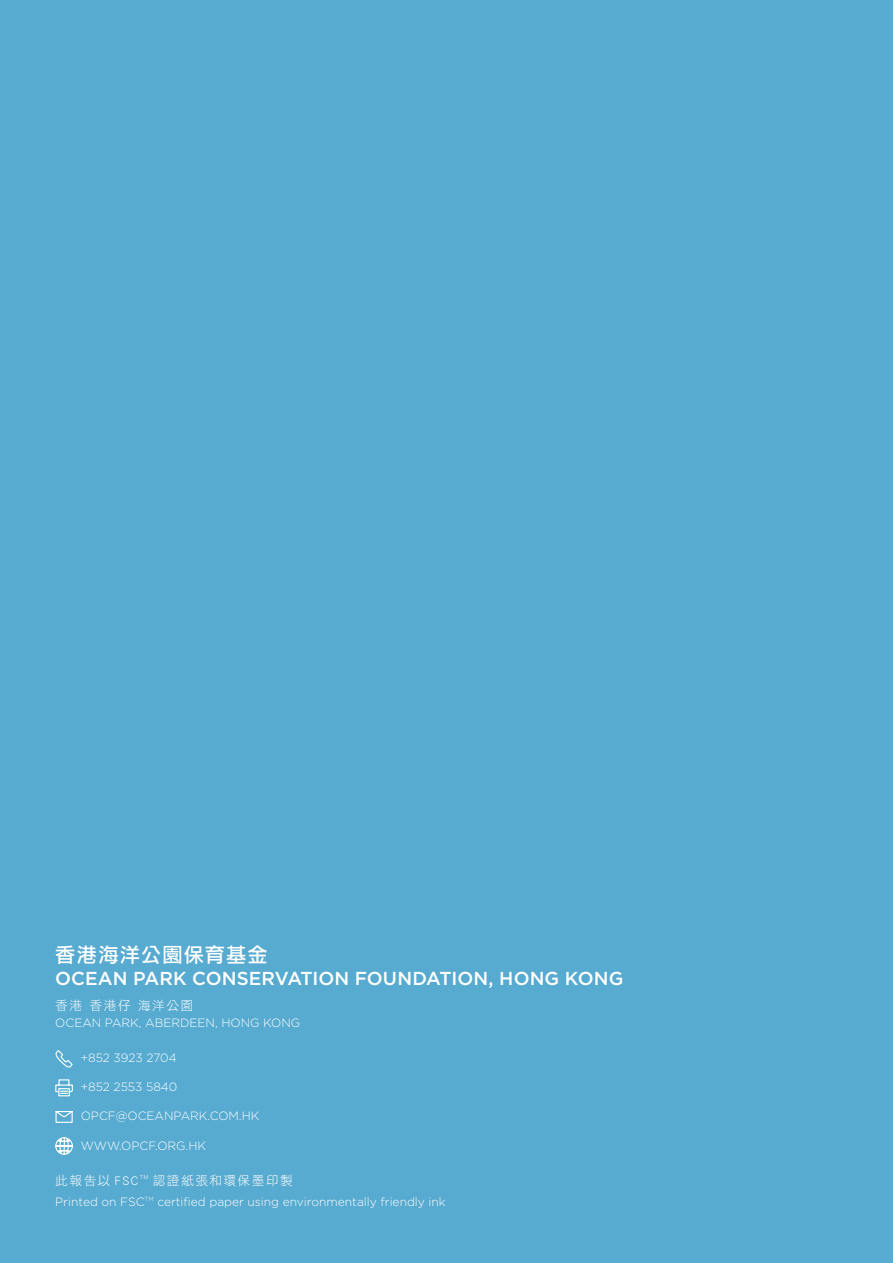
<style>
.page{position:relative;width:893px;height:1263px;background:#57aad0}
.page>*{position:absolute;margin:0;border:0;box-sizing:border-box;transform-origin:0 0}
.t1{font:20.25px "DF Li Hei Std W5";letter-spacing:.06em;color:#fff}
.t2{font:500 18.75px "Gotham";color:#fff}
.t3{font:12.75px "DF Li Hei Std W3";letter-spacing:.11em;color:#fff}
.t4{font:300 12px "Gotham";color:#fff}
</style>
<div class="page">
<svg style="left:55px;top:1050px;width:18px;height:18px"></svg>
<svg style="left:55px;top:1111px;width:18px;height:12px"></svg>
<svg style="left:55px;top:1137px;width:18px;height:18px"></svg>
<svg style="left:55px;top:1079px;width:18px;height:18px"></svg>
<h1 class="t1" style="left:55px;top:944px;width:214px">香港海洋公園保育基金</h1>
<h2 class="t2" style="left:55px;top:966px;width:570px">OCEAN PARK CONSERVATION FOUNDATION, HONG KONG</h2>
<p class="t3" style="left:55px;top:998px;width:139px">香港 香港仔 海洋公園</p>
<p class="t4" style="left:55px;top:1015px;width:246px">OCEAN PARK, ABERDEEN, HONG KONG</p>
<p class="t4" style="left:81px;top:1050px;width:97px">+852 3923 2704</p>
<p class="t4" style="left:81px;top:1079px;width:98px">+852 2553 5840</p>
<p class="t4" style="left:81px;top:1108px;width:180px">OPCF@OCEANPARK.COM.HK</p>
<p class="t4" style="left:81px;top:1138px;width:127px">WWW.OPCF.ORG.HK</p>
<p class="t3" style="left:55px;top:1173px;width:239px">此報告以 FSC<sup>TM</sup> 認證紙張和環保墨印製</p>
<p class="t4" style="left:55px;top:1194px;width:392px">Printed on FSC<sup>TM</sup> certified paper using environmentally friendly ink</p>
</div>
